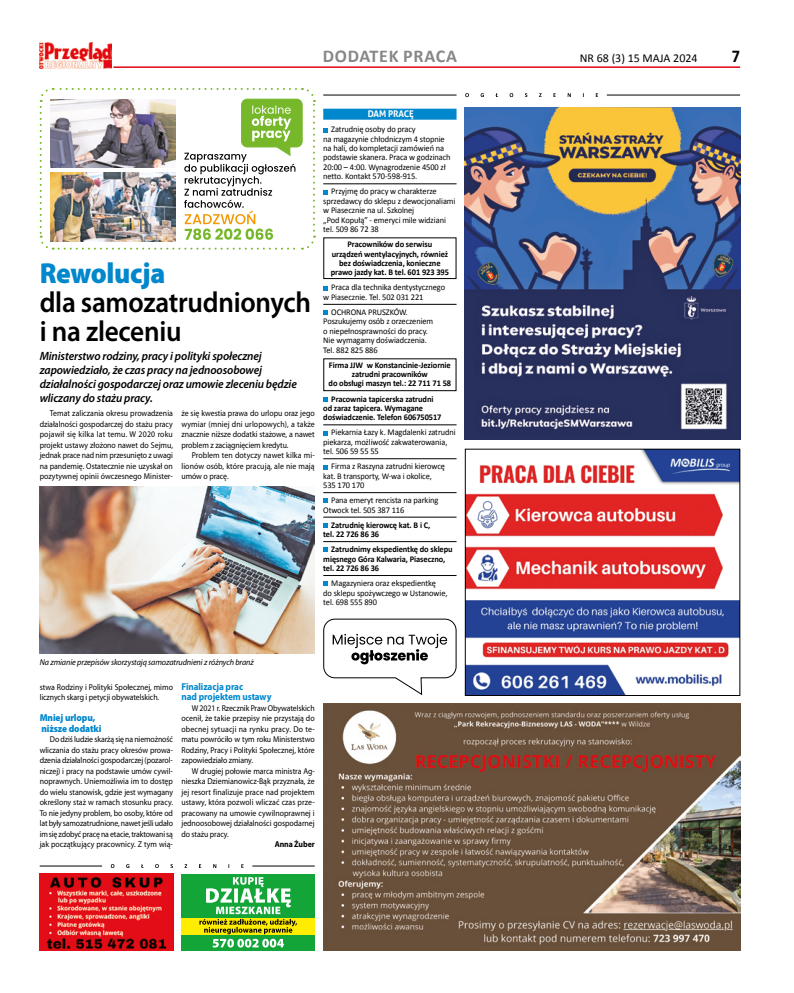
<style>
.page{position:relative;width:794px;height:993px;background:#fff}
.page>*{position:absolute;margin:0;border:0;box-sizing:border-box;transform-origin:0 0}
.t1{font:600 29px/29px "Myriad Pro";letter-spacing:-.01em;color:#000;scale:.94 1}
.t2{font:900 29px "Myriad Pro";letter-spacing:-.01em;color:#0087cc;scale:.94 1}
.t3{font:700 18px "Calibri";letter-spacing:.04em;color:#878787}
.t4{font:700 18px "Calibri";color:#000;scale:.9 1}
.t5{font:italic 600 12px/14px "Myriad Pro";letter-spacing:-.01em;color:#000;scale:.96 1}
.t6{font:12px "Calibri";color:#000}
.t7{font:700 10px/10.5px "Myriad Pro";letter-spacing:-.01em;color:#0087cc;scale:.92 1}
.t8{font:900 10px/10.5px "Myriad Pro";letter-spacing:-.01em;color:#0087cc;scale:.92 1}
.t9{font:700 9.2px "Aller";letter-spacing:-.01em;color:#fff;scale:.96 1}
.t10{font:8.8px/9.4px "Calibri";letter-spacing:-.01em;color:#000;scale:.96 1}
.t11{font:700 8.8px/9.4px "Calibri";letter-spacing:-.01em;color:#000;scale:.96 1}
.t12{font:8.5px/10.5px "Myriad Pro";letter-spacing:-.005em;color:#000;text-align:justify;scale:.92 1}
.t13{font:italic 8.5px "Myriad Pro";letter-spacing:-.01em;color:#000;scale:.96 1}
.t14{font:700 8.5px "Myriad Pro";letter-spacing:-.01em;color:#000;scale:.92 1}
</style>
<div class="page">
<svg style="left:39px;top:43px;width:73px;height:25px"></svg>
<img style="left:40px;top:43px;width:71px;height:25px">
<hr style="left:113px;top:66px;width:627px;height:2px;background:#e30613">
<img style="left:465px;top:108px;width:275px;height:331px">
<img style="left:467px;top:451px;width:271px;height:242px">
<div style="left:465px;top:449px;width:275px;height:246px;border:1px solid #000"></div>
<img style="left:323px;top:703px;width:417px;height:247px">
<div style="left:181px;top:873px;width:134px;height:77px;background:#ffed00"></div>
<div style="left:181px;top:873px;width:134px;height:44px;background:#13a538"></div>
<div style="left:181px;top:935px;width:134px;height:15px;background:#13a538"></div>
<svg style="left:199px;top:877px;width:98px;height:70px"></svg>
<img style="left:40px;top:873px;width:133px;height:77px">
<div style="left:323px;top:109px;width:133px;height:11px;background:#0087cc"></div>
<hr style="left:323px;top:183px;width:133px;height:1px;background:#000">
<hr style="left:323px;top:304px;width:133px;height:1px;background:#000">
<hr style="left:323px;top:424px;width:133px;height:1px;background:#000">
<hr style="left:323px;top:458px;width:133px;height:1px;background:#000">
<hr style="left:323px;top:492px;width:133px;height:1px;background:#000">
<hr style="left:323px;top:516px;width:133px;height:1px;background:#000">
<hr style="left:323px;top:541px;width:133px;height:1px;background:#000">
<hr style="left:323px;top:575px;width:133px;height:1px;background:#000">
<svg style="left:323px;top:128px;width:5px;height:4px"></svg>
<svg style="left:323px;top:190px;width:5px;height:4px"></svg>
<svg style="left:323px;top:286px;width:5px;height:4px"></svg>
<svg style="left:323px;top:310px;width:5px;height:5px"></svg>
<svg style="left:323px;top:397px;width:5px;height:4px"></svg>
<svg style="left:323px;top:431px;width:5px;height:4px"></svg>
<svg style="left:323px;top:465px;width:5px;height:4px"></svg>
<svg style="left:323px;top:498px;width:5px;height:5px"></svg>
<svg style="left:323px;top:523px;width:5px;height:4px"></svg>
<svg style="left:323px;top:547px;width:5px;height:5px"></svg>
<svg style="left:323px;top:581px;width:5px;height:5px"></svg>
<svg style="left:323px;top:618px;width:134px;height:77px"></svg>
<img style="left:39px;top:87px;width:277px;height:163px">
<hr style="left:40px;top:865px;width:62px;height:1px;background:#000">
<hr style="left:252px;top:865px;width:63px;height:1px;background:#000">
<svg style="left:111px;top:864px;width:133px;height:3px"></svg>
<hr style="left:323px;top:95px;width:133px;height:1px;background:#000">
<hr style="left:607px;top:95px;width:133px;height:1px;background:#000">
<svg style="left:465px;top:93px;width:133px;height:4px"></svg>
<div style="left:323px;top:358px;width:133px;height:33px;border:1px solid #000"></div>
<div style="left:323px;top:237px;width:133px;height:42px;border:1px solid #000"></div>
<img style="left:40px;top:486px;width:275px;height:167px">
<h2 class="t3" style="left:323px;top:45px;width:136px">DODATEK PRACA</h2>
<h3 class="t6" style="left:580px;top:51px;width:119px">NR 68 (3) 15 MAJA 2024</h3>
<h2 class="t4" style="left:731px;top:45px;width:11px">7</h2>
<h1 class="t2" style="left:40px;top:256px;width:135px">Rewolucja</h1>
<h1 class="t1" style="left:40px;top:288px;width:290px">dla samozatrudnionych i na zleceniu</h1>
<h3 class="t5" style="left:40px;top:349px;width:269px">Ministerstwo rodziny, pracy i polityki społecznej zapowiedziało, że czas pracy na jednoosobowej działalności gospodarczej oraz umowie zleceniu będzie wliczany do stażu pracy.</h3>
<p class="t12" style="left:40px;top:408px;width:146px;text-indent:10px">Temat zaliczania okresu prowadzenia działalności gospodarczej do stażu pracy pojawił się kilka lat temu. W 2020 roku projekt ustawy złożono nawet do Sejmu, jednak prace nad nim przesunięto z uwagi na pandemię. Ostatecznie nie uzyskał on pozytywnej opinii ówczesnego Minister-</p>
<p class="t12" style="left:181px;top:408px;width:146px">że się kwestia prawa do urlopu oraz jego wymiar (mniej dni urlopowych), a także znacznie niższe dodatki stażowe, a nawet problem z zaciągnięciem kredytu.</p>
<p class="t12" style="left:181px;top:450px;width:146px;text-indent:10px">Problem ten dotyczy nawet kilka mi&shy;lionów osób, które pracują, ale nie mają umów o pracę.</p>
<p class="t9" style="left:368px;top:108px;width:50px">DAM PRACĘ</p>
<p class="t10" style="left:323px;top:125px;width:134px;text-indent:8px">Zatrudnię osoby do pracy<br>na magazynie chłodniczym 4 stopnie na hali, do kompletacji zamówień na podstawie skanera. Praca w godzinach 20:00 – 4:00. Wynagrodzenie 4500 zł netto. Kontakt 570-598-915.</p>
<p class="t10" style="left:323px;top:187px;width:139px;text-indent:8px">Przyjmę do pracy w charakterze sprzedawcy do sklepu z dewocjonaliami w Piasecznie na ul. Szkolnej<br>„Pod Kopułą” - emeryci mile widziani tel. 509 86 72 38</p>
<p class="t11" style="left:331px;top:239px;width:124px;text-align:center">Pracowników do serwisu<br>urządzeń wentylacyjnych, również bez doświadczenia, konieczne prawo jazdy kat. B tel. 601 923 395</p>
<p class="t10" style="left:323px;top:283px;width:128px;text-indent:8px">Praca dla technika dentystycznego w Piasecznie. Tel. 502 031 221</p>
<p class="t10" style="left:323px;top:307px;width:116px;text-indent:8px">OCHRONA PRUSZKÓW.<br>Poszukujemy osób z orzeczeniem o niepełnosprawności do pracy.<br>Nie wymagamy doświadczenia.<br>Tel. 882 825 886</p>
<p class="t11" style="left:329px;top:360px;width:129px;text-align:center">Firma JJW w Konstancinie-Jeziornie zatrudni pracowników<br>do obsługi maszyn tel.: 22 711 71 58</p>
<p class="t11" style="left:323px;top:394px;width:125px;text-indent:8px">Pracownia tapicerska zatrudni od zaraz tapicera. Wymagane doświadczenie. Telefon 606750517</p>
<p class="t10" style="left:323px;top:427px;width:139px;text-indent:8px">Piekarnia Łazy k. Magdalenki zatrudni piekarza, możliwość zakwaterowania, tel. 506 59 55 55</p>
<p class="t10" style="left:323px;top:461px;width:128px;text-indent:8px">Firma z Raszyna zatrudni kierowcę kat. B transporty, W-wa i okolice,<br>535 170 170</p>
<p class="t10" style="left:323px;top:495px;width:121px;text-indent:8px">Pana emeryt rencista na parking<br>Otwock tel. 505 387 116</p>
<p class="t11" style="left:323px;top:520px;width:113px;text-indent:8px">Zatrudnię kierowcę kat. B i C, tel. 22 726 86 36</p>
<p class="t11" style="left:323px;top:544px;width:136px;text-indent:8px">Zatrudnimy ekspedientkę do sklepu mięsnego Góra Kalwaria, Piaseczno, tel. 22 726 86 36</p>
<p class="t10" style="left:323px;top:578px;width:131px;text-indent:8px">Magazyniera oraz ekspedientkę<br>do sklepu spożywczego w Ustanowie, tel. 698 555 890</p>
<p class="t13" style="left:40px;top:657px;width:225px">Na zmianie przepisów skorzystają samozatrudnieni z różnych branż</p>
<p class="t12" style="left:40px;top:681px;width:146px">stwa Rodziny i Polityki Społecznej, mimo licznych skarg i petycji obywatelskich.</p>
<p class="t8" style="left:40px;top:712px;width:69px">Mniej urlopu, niższe dodatki</p>
<p class="t12" style="left:40px;top:734px;width:146px;text-indent:10px">Do dziś ludzie skarżą się na niemożność wliczania do stażu pracy okresów prowa&shy;dzenia działalności gospodarczej (pozarol&shy;niczej) i pracy na podstawie umów cywil&shy;noprawnych. Uniemożliwia im to dostęp do wielu stanowisk, gdzie jest wymagany określony staż w ramach stosunku pracy.<br>To nie jedyny problem, bo osoby, które od lat były samozatrudnione, nawet jeśli udało im się zdobyć pracę na etacie, traktowani są jak początkujący pracownicy. Z tym wią-</p>
<p class="t7" style="left:181px;top:681px;width:99px">Finalizacja prac<br>nad projektem ustawy</p>
<p class="t12" style="left:181px;top:702px;width:146px;text-indent:10px">W 2021 r. Rzecznik Praw Obywatelskich ocenił, że takie przepisy nie przystają do obecnej sytuacji na rynku pracy. Do te&shy;matu powróciło w tym roku Ministerstwo Rodziny, Pracy i Polityki Społecznej, które zapowiedziało zmiany.</p>
<p class="t12" style="left:181px;top:765px;width:146px;text-indent:10px">W drugiej połowie marca ministra Ag&shy;nieszka Dziemianowicz-Bąk przyznała, że jej resort finalizuje prace nad projektem ustawy, która pozwoli wliczać czas prze&shy;pracowany na umowie cywilnoprawnej i jednoosobowej działalności gospodarnej do stażu pracy.</p>
<p class="t14" style="left:275px;top:839px;width:45px">Anna Żuber</p>
</div>
